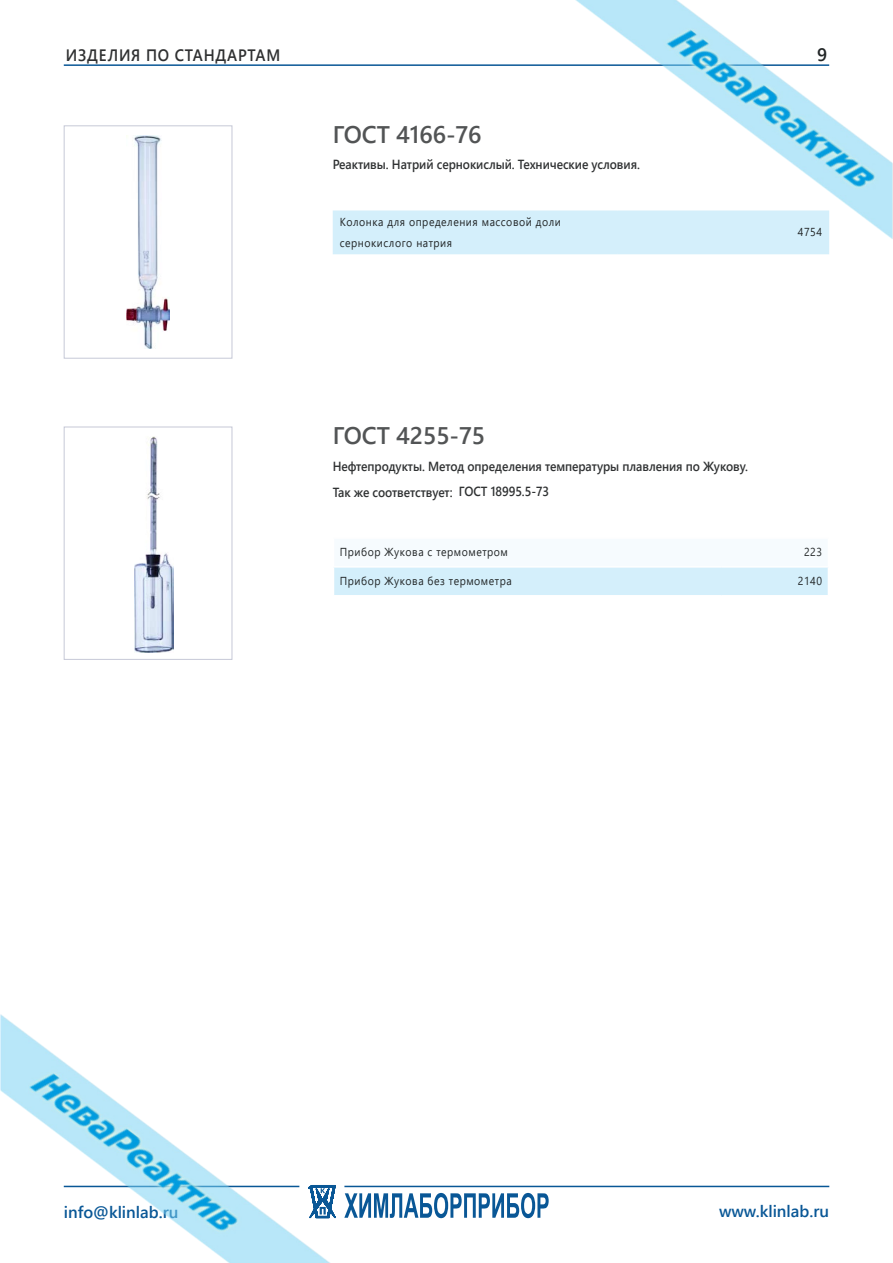
<style>
.page{position:relative;width:893px;height:1263px;background:#fff}
.page>*{position:absolute;margin:0;border:0;box-sizing:border-box;transform-origin:0 0}
.оглавление_гост{font:600 24px "Segoe UI";letter-spacing:-.005em;color:#525455}
.t1{font:600 18px "Segoe UI";color:#212526}
.t2{font:600 16.5px "Segoe UI";color:#095796}
.t3{font:600 16.5px "Segoe UI";letter-spacing:.05em;color:#2f3031;scale:.91 1}
.оглавление_гост-2{font:600 13.2px "Segoe UI";letter-spacing:-.005em;color:#303233;scale:.91 1}
.t4{font:11.55px/21px "Segoe UI";letter-spacing:.05em;color:#212526;scale:.91 1}
</style>
<div class="page">
<img style="left:0;top:0;width:893px;height:1263px">
<p class="t3" style="left:66px;top:40px;width:237px">ИЗДЕЛИЯ ПО СТАНДАРТАМ</p>
<h2 class="t1" style="left:817px;top:38px;width:12px">9</h2>
<p class="оглавление_гост" style="left:333px;top:112px;width:150px">ГОСТ 4166-76</p>
<p class="оглавление_гост-2" style="left:333px;top:152px;width:339px">Реактивы. Натрий сернокислый. Технические условия.</p>
<p class="t4" style="left:340px;top:210px;width:244px">Колонка для определения массовой доли сернокислого натрия</p>
<p class="t4" style="left:798px;top:221px;width:28px">4754</p>
<p class="оглавление_гост" style="left:333px;top:413px;width:154px">ГОСТ 4255-75</p>
<p class="оглавление_гост-2" style="left:333px;top:453px;width:458px">Нефтепродукты. Метод определения температуры плавления по Жукову.</p>
<p class="оглавление_гост-2" style="left:333px;top:480px;width:133px">Так же соответствует:</p>
<p class="оглавление_гост-2" style="left:459px;top:479px;width:101px">ГОСТ 18995.5-73</p>
<p class="t4" style="left:340px;top:541px;width:186px">Прибор Жукова с термометром</p>
<p class="t4" style="left:804px;top:541px;width:21px">223</p>
<p class="t4" style="left:340px;top:569px;width:190px">Прибор Жукова без термометра</p>
<p class="t4" style="left:798px;top:569px;width:28px">2140</p>
<p class="t2" style="left:64px;top:1197px;width:116px">info@klinlab.ru</p>
<p class="t2" style="left:719px;top:1196px;width:112px">www.klinlab.ru</p>
</div>
